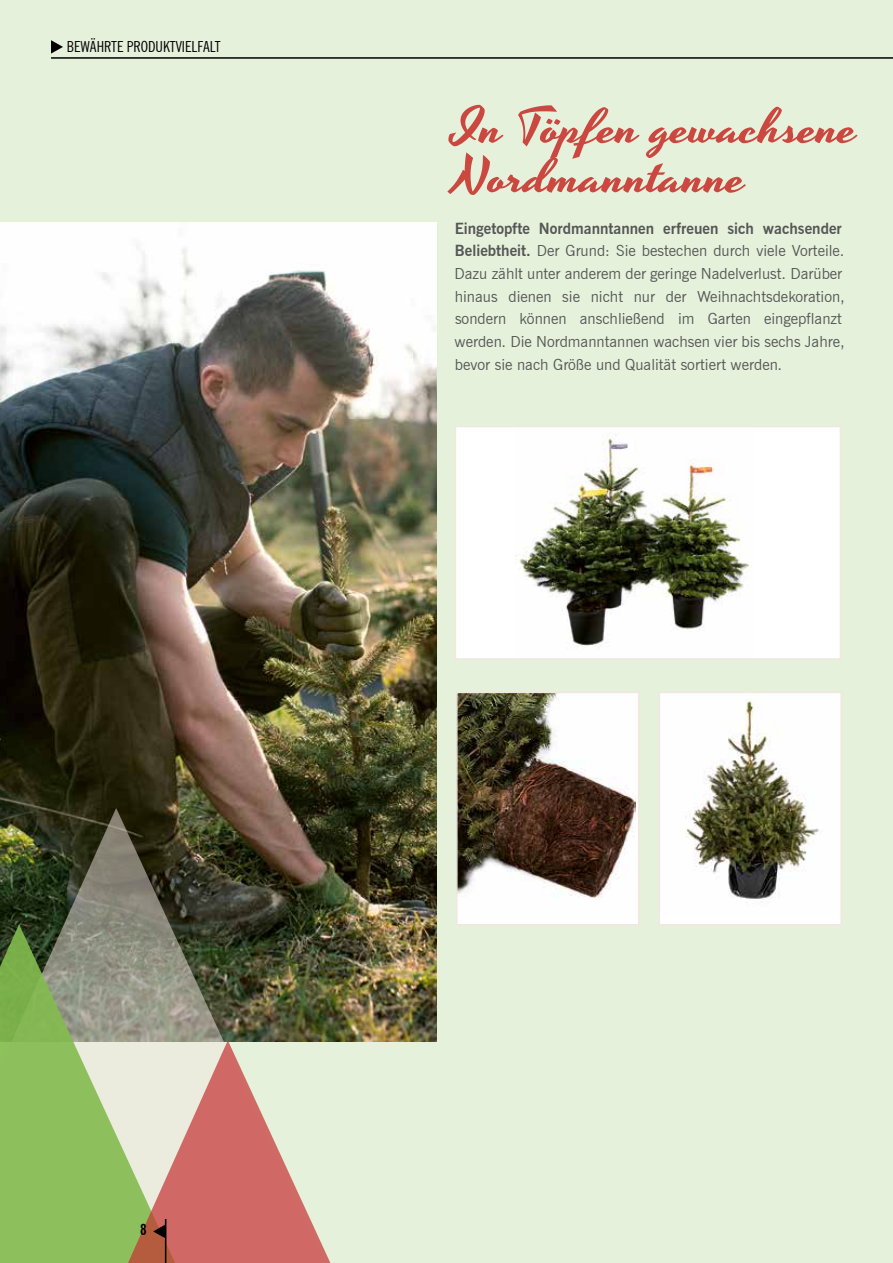
<style>
.page{position:relative;width:893px;height:1263px;background:#e6f1dc}
.page>*{position:absolute;margin:0;border:0;box-sizing:border-box;transform-origin:0 0}
.t1{font:48px/49.5px "Yesteryear";color:#ca4840;scale:1.15 1}
.t2{font:15.3px/22.6px "News Gothic BT";color:#555756}
.t3{font:condensed 15.3px "News Gothic BT";color:#000}
.t4{font:700 condensed 15.3px "News Gothic BT";color:#000}
.s1{font-weight:700}
</style>
<div class="page">
<div style="left:455px;top:426px;width:385px;height:233px;background:#fff"></div>
<img style="left:515px;top:434px;width:234px;height:213px">
<div style="left:455px;top:426px;width:386px;height:234px;border:2px solid #f2e6e1"></div>
<img style="left:459px;top:695px;width:176px;height:227px">
<div style="left:456px;top:692px;width:183px;height:233px;border:2px solid #f2e6e1"></div>
<div style="left:659px;top:692px;width:182px;height:233px;background:#fff"></div>
<img style="left:684px;top:699px;width:135px;height:204px">
<div style="left:659px;top:692px;width:183px;height:233px;border:2px solid #f2e6e1"></div>
<img style="left:0;top:222px;width:437px;height:820px">
<img style="left:0;top:808px;width:332px;height:232px">
<svg style="left:0;top:924px;width:181px;height:339px;background:#8faf6c"></svg>
<svg style="left:123px;top:1040px;width:213px;height:223px"></svg>
<hr style="left:51px;top:57px;width:842px;height:2px;background:#000">
<svg style="left:51px;top:40px;width:12px;height:14px"></svg>
<hr style="left:165px;top:1219px;width:1px;height:44px;background:#000">
<svg style="left:153px;top:1225px;width:12px;height:13px"></svg>
<p class="t3" style="left:67px;top:38px;width:155px">BEWÄHRTE PRODUKTVIELFALT</p>
<h1 class="t1" style="left:454px;top:105px;width:352px">In Töpfen gewachsene<br>Nordmanntanne</h1>
<p class="t2" style="left:454px;top:217px;width:392px"><span class="s1">Eingetopfte Nordmanntannen erfreuen sich wachsender Beliebtheit.</span> Der Grund: Sie bestechen durch viele Vorteile.<br>Dazu zählt unter anderem der geringe Nadelverlust. Darüber hinaus dienen sie nicht nur der Weihnachtsdekoration, sondern können anschließend im Garten eingepflanzt werden. Die Nordmanntannen wachsen vier bis sechs Jahre, bevor sie nach Größe und Qualität sortiert werden.</p>
<p class="t4" style="left:140px;top:1220px;width:8px">8</p>
</div>
